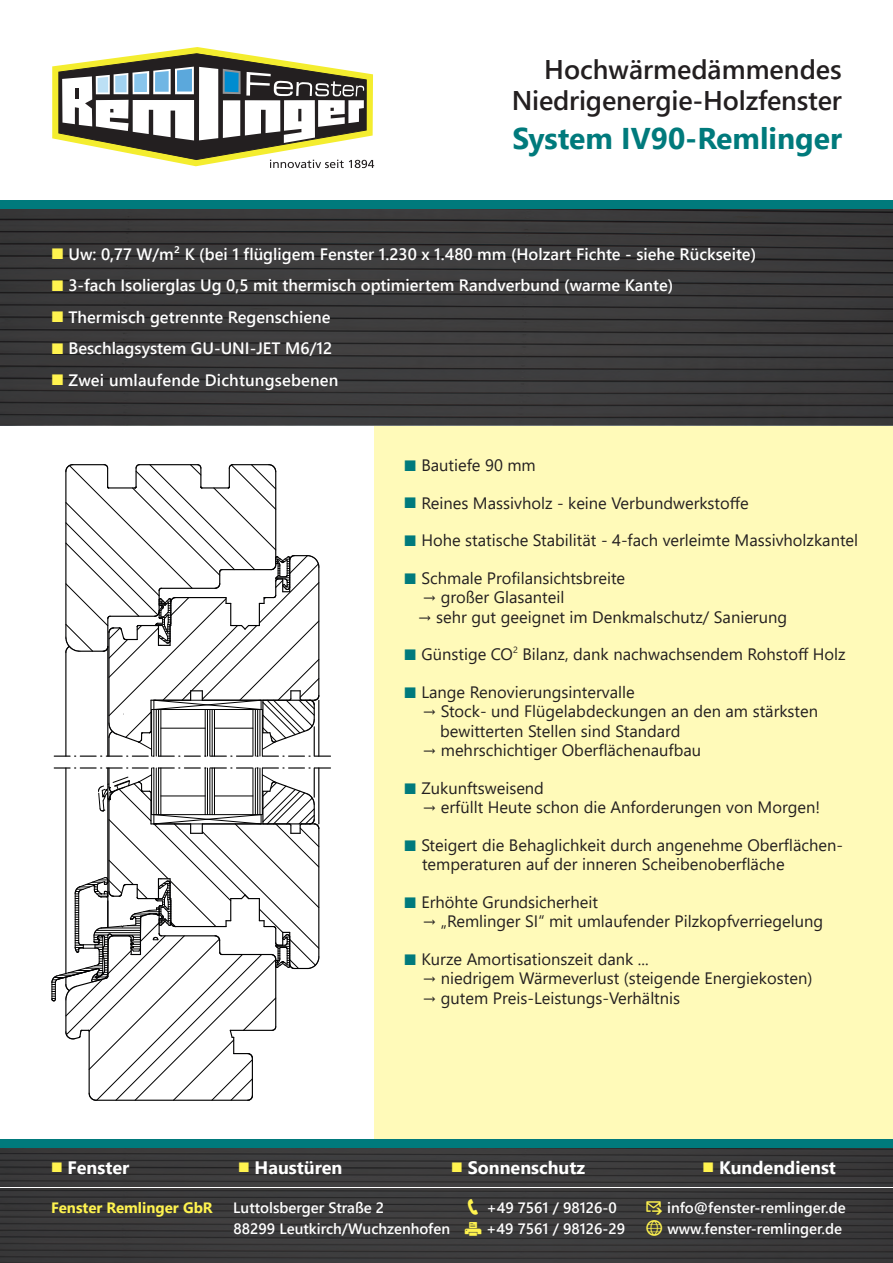
<style>
.page{position:relative;width:893px;height:1263px;background:#fff}
.page>*{position:absolute;margin:0;border:0;box-sizing:border-box;transform-origin:0 0}
.t1{font:700 30px "Segoe UI";color:#007a7c}
.t2{font:600 27px/31.5px "Segoe UI";letter-spacing:-.005em;color:#231f20;text-align:right}
.t3{font:700 18px "Segoe UI";color:#fff}
.t4{font:16.5px/19.5px "Segoe UI";color:#231f20}
.t5{font:600 16.5px "Segoe UI";color:#fff}
.t6{font:600 15px "Segoe UI";color:#fff}
.t7{font:700 15px "Segoe UI";color:#fff34f}
.t8{font:9px "Segoe UI";color:#231f20}
.s1{font-size:15px;color:#fff34f}
.s2{font-size:15px;color:#007a7c}
.s3{font-size:13.5px;color:#fff34f}
</style>
<div class="page">
<div style="left:374px;top:425px;width:519px;height:715px;background:#fffab9"></div>
<svg style="left:0;top:208px;width:893px;height:217px;background:#383839"></svg>
<svg style="left:54px;top:464px;width:276px;height:293px"></svg>
<svg style="left:52px;top:767px;width:278px;height:334px"></svg>
<svg style="left:0;top:1188px;width:893px;height:75px;background:#393839"></svg>
<svg style="left:52px;top:47px;width:322px;height:121px"></svg>
<div style="left:0;top:1140px;width:893px;height:8px;background:#007a7c"></div>
<svg style="left:0;top:1148px;width:893px;height:38px;background:#393839"></svg>
<div style="left:0;top:200px;width:893px;height:8px;background:#007a7c"></div>
<svg style="left:468px;top:1199px;width:10px;height:16px"></svg>
<svg style="left:465px;top:1222px;width:16px;height:14px"></svg>
<svg style="left:646px;top:1201px;width:16px;height:35px"></svg>
<h2 class="t2" style="left:512px;top:51px;width:332px">Hochwärmedämmendes<br>Niedrigenergie-Holzfenster</h2>
<h1 class="t1" style="left:512px;top:111px;width:331px">System IV90-Remlinger</h1>
<p class="t5" style="left:51px;top:238px;width:707px"><span class="s1">■</span> Uw: 0,77 W/m² K (bei 1 flügligem Fenster 1.230 x 1.480 mm (Holzart Fichte - siehe Rückseite)</p>
<p class="t5" style="left:51px;top:270px;width:624px"><span class="s1">■</span> 3-fach Isolierglas Ug 0,5 mit thermisch optimiertem Randverbund (warme Kante)</p>
<p class="t5" style="left:51px;top:301px;width:281px"><span class="s1">■</span> Thermisch getrennte Regenschiene</p>
<p class="t5" style="left:51px;top:333px;width:283px"><span class="s1">■</span> Beschlagsystem GU-UNI-JET M6/12</p>
<p class="t5" style="left:51px;top:364px;width:289px"><span class="s1">■</span> Zwei umlaufende Dichtungsebenen</p>
<p class="t4" style="left:404px;top:454px;width:133px"><span class="s2">■</span> Bautiefe 90 mm</p>
<p class="t4" style="left:404px;top:492px;width:346px"><span class="s2">■</span> Reines Massivholz - keine Verbundwerkstoffe</p>
<p class="t4" style="left:404px;top:529px;width:456px"><span class="s2">■</span> Hohe statische Stabilität - 4-fach verleimte Massivholzkantel</p>
<p class="t4" style="left:404px;top:567px;width:223px"><span class="s2">■</span> Schmale Profilansichtsbreite</p>
<p class="t4" style="left:422px;top:586px;width:144px">→ großer Glasanteil</p>
<p class="t4" style="left:418px;top:606px;width:371px">→ sehr gut geeignet im Denkmalschutz/ Sanierung</p>
<p class="t4" style="left:404px;top:643px;width:111px"><span class="s2">■</span> Günstige CO</p>
<p class="t8" style="left:513px;top:641px;width:6px">2</p>
<p class="t4" style="left:522px;top:643px;width:325px">Bilanz, dank nachwachsendem Rohstoff Holz</p>
<p class="t4" style="left:404px;top:681px;width:232px"><span class="s2">■</span> Lange Renovierungsintervalle</p>
<p class="t4" style="left:440px;top:700px;width:380px;text-indent:-18px">→ Stock- und Flügelabdeckungen an den am stärksten bewitterten Stellen sind Standard</p>
<p class="t4" style="left:422px;top:739px;width:281px">→ mehrschichtiger Oberflächenaufbau</p>
<p class="t4" style="left:404px;top:777px;width:142px"><span class="s2">■</span> Zukunftsweisend</p>
<p class="t4" style="left:422px;top:796px;width:400px">→ erfüllt Heute schon die Anforderungen von Morgen!</p>
<p class="t4" style="left:422px;top:834px;width:422px;text-indent:-18px"><span class="s2">■</span> Steigert die Behaglichkeit durch angenehme Oberflächen&shy;temperaturen auf der inneren Scheibenoberfläche</p>
<p class="t4" style="left:404px;top:891px;width:195px"><span class="s2">■</span> Erhöhte Grundsicherheit</p>
<p class="t4" style="left:422px;top:910px;width:403px">→ „Remlinger SI“ mit umlaufender Pilzkopfverriegelung</p>
<p class="t4" style="left:404px;top:948px;width:246px"><span class="s2">■</span> Kurze Amortisationszeit dank ...</p>
<p class="t4" style="left:422px;top:967px;width:392px">→ niedrigem Wärmeverlust (steigende Energiekosten)</p>
<p class="t4" style="left:422px;top:987px;width:260px">→ gutem Preis-Leistungs-Verhältnis</p>
<p class="t3" style="left:51px;top:1150px;width:80px"><span class="s3">■</span> Fenster</p>
<p class="t3" style="left:238px;top:1150px;width:106px"><span class="s3">■</span> Haustüren</p>
<p class="t3" style="left:451px;top:1150px;width:135px"><span class="s3">■</span> Sonnenschutz</p>
<p class="t3" style="left:702px;top:1150px;width:135px"><span class="s3">■</span> Kundendienst</p>
<p class="t7" style="left:51px;top:1194px;width:163px">Fenster Remlinger GbR</p>
<p class="t6" style="left:233px;top:1194px;width:152px">Luttolsberger Straße 2</p>
<p class="t6" style="left:486px;top:1194px;width:132px">+49 7561 / 98126-0</p>
<p class="t6" style="left:667px;top:1194px;width:180px">info@fenster-remlinger.de</p>
<p class="t6" style="left:234px;top:1215px;width:218px">88299 Leutkirch/Wuchzenhofen</p>
<p class="t6" style="left:486px;top:1215px;width:140px">+49 7561 / 98126-29</p>
<p class="t6" style="left:668px;top:1215px;width:176px">www.fenster-remlinger.de</p>
</div>
